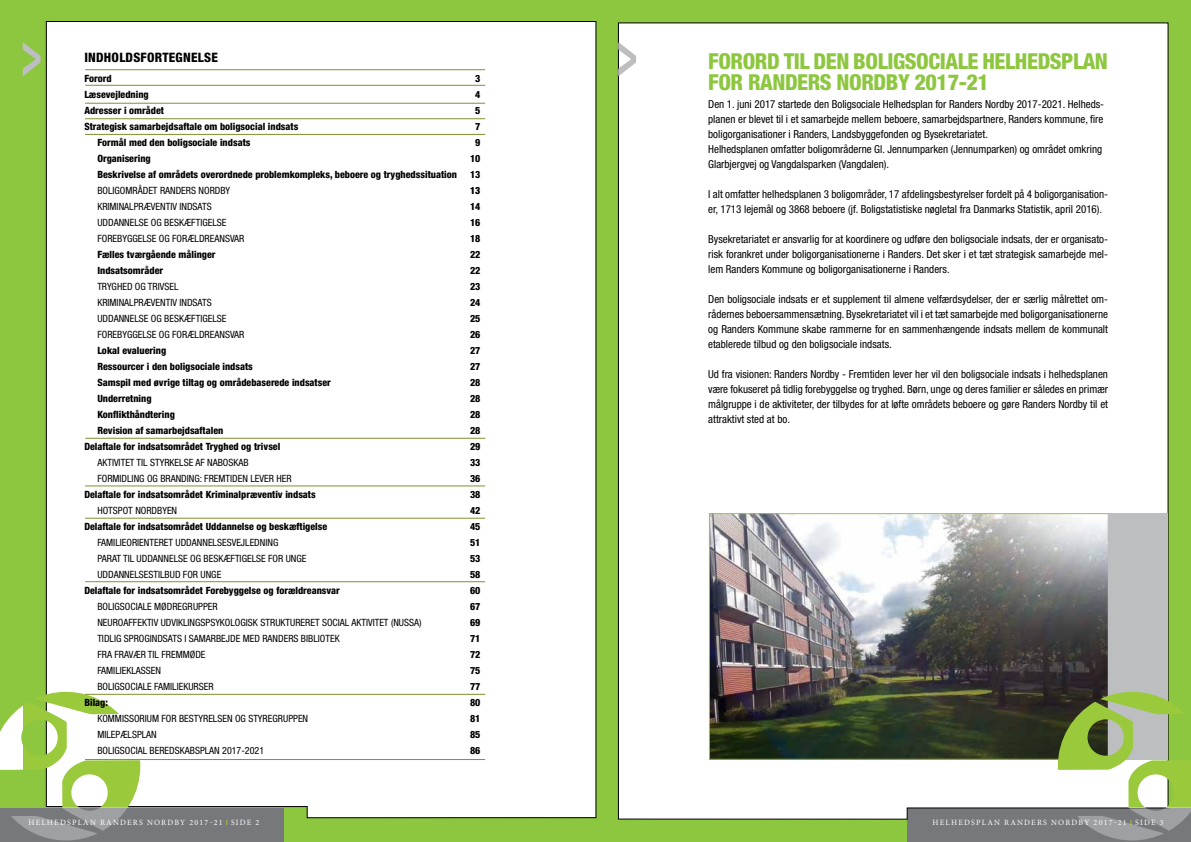
<style>
.page{position:relative;width:1191px;height:842px;background:#8dc63f}
.page>*{position:absolute;margin:0;border:0;box-sizing:border-box;transform-origin:0 0}
.t1{font:800 condensed 22px "Helvetica Neue";letter-spacing:-.02em;color:#8dc63f}
.t2{font:800 condensed 13px "Helvetica Neue";letter-spacing:.02em;color:#000}
.t3{font:condensed 11px/15px "Helvetica Neue";color:#000;text-align:justify}
.t4{font:800 condensed 10px "Helvetica Neue";color:#000}
.t5{font:condensed 10px "Helvetica Neue";color:#000}
.t6{font:900 condensed 10px "Helvetica Neue";color:#000}
.t7{font:8px "Minion Pro";letter-spacing:.15em;color:#fff}
</style>
<div class="page">
<div style="left:0;top:808px;width:284px;height:34px;background:#77787b"></div>
<div style="left:907px;top:808px;width:284px;height:34px;background:#77787b"></div>
<div style="left:46px;top:21px;width:550px;height:797px;background:#fff"></div>
<div style="left:618px;top:22px;width:550px;height:798px;background:#fff"></div>
<svg style="left:23px;top:42px;width:18px;height:34px"></svg>
<hr style="left:85px;top:69px;width:400px;height:1px;background:#81902f">
<hr style="left:85px;top:103px;width:400px;height:1px;background:#81902f">
<hr style="left:85px;top:118px;width:400px;height:1px;background:#81902f">
<svg style="left:618px;top:42px;width:18px;height:34px"></svg>
<hr style="left:85px;top:486px;width:400px;height:1px;background:#81902f">
<img style="left:711px;top:515px;width:395px;height:243px">
<div style="left:709px;top:513px;width:399px;height:247px;border:1px solid #9aca3c"></div>
<div style="left:1108px;top:513px;width:59px;height:246px;background:#bcbec0"></div>
<svg style="left:0;top:692px;width:140px;height:148px"></svg>
<svg style="left:1057px;top:692px;width:134px;height:148px"></svg>
<hr style="left:85px;top:85px;width:400px;height:1px;background:#81902f">
<hr style="left:85px;top:134px;width:400px;height:1px;background:#81902f">
<hr style="left:85px;top:518px;width:400px;height:1px;background:#81902f">
<hr style="left:85px;top:581px;width:400px;height:1px;background:#81902f">
<hr style="left:85px;top:694px;width:400px;height:1px;background:#81902f">
<hr style="left:85px;top:759px;width:400px;height:1px;background:#81902f">
<hr style="left:85px;top:438px;width:400px;height:1px;background:#81902f">
<p class="t2" style="left:84px;top:49px;width:135px">INDHOLDSFORTEGNELSE</p>
<p class="t4" style="left:84px;top:72px;width:29px">Forord</p>
<p class="t4" style="left:475px;top:72px;width:7px">3</p>
<p class="t4" style="left:84px;top:88px;width:66px">Læsevejledning</p>
<p class="t4" style="left:475px;top:88px;width:7px">4</p>
<p class="t4" style="left:84px;top:104px;width:81px">Adresser i området</p>
<p class="t4" style="left:475px;top:104px;width:7px">5</p>
<p class="t4" style="left:84px;top:120px;width:215px">Strategisk samarbejdsaftale om boligsocial indsats</p>
<p class="t4" style="left:475px;top:120px;width:7px">7</p>
<p class="t4" style="left:97px;top:136px;width:155px">Formål med den boligsociale indsats</p>
<p class="t4" style="left:475px;top:136px;width:7px">9</p>
<p class="t4" style="left:97px;top:152px;width:55px">Organisering</p>
<p class="t4" style="left:470px;top:152px;width:12px">10</p>
<p class="t4" style="left:97px;top:168px;width:361px">Beskrivelse af områdets overordnede problemkompleks, beboere og tryghedssituation</p>
<p class="t4" style="left:470px;top:168px;width:12px">13</p>
<p class="t5" style="left:97px;top:184px;width:134px">BOLIGOMRÅDET RANDERS NORDBY</p>
<p class="t6" style="left:470px;top:184px;width:12px">13</p>
<p class="t5" style="left:97px;top:200px;width:116px">KRIMINALPRÆVENTIV INDSATS</p>
<p class="t4" style="left:470px;top:200px;width:12px">14</p>
<p class="t5" style="left:97px;top:216px;width:131px">UDDANNELSE OG BESKÆFTIGELSE</p>
<p class="t4" style="left:470px;top:216px;width:12px">16</p>
<p class="t5" style="left:97px;top:232px;width:149px">FOREBYGGELSE OG FORÆLDREANSVAR</p>
<p class="t4" style="left:470px;top:232px;width:12px">18</p>
<p class="t4" style="left:97px;top:248px;width:120px">Fælles tværgående målinger</p>
<p class="t4" style="left:470px;top:248px;width:12px">22</p>
<p class="t4" style="left:97px;top:264px;width:67px">Indsatsområder</p>
<p class="t4" style="left:470px;top:264px;width:12px">22</p>
<p class="t5" style="left:97px;top:280px;width:83px">TRYGHED OG TRIVSEL</p>
<p class="t4" style="left:470px;top:280px;width:12px">23</p>
<p class="t5" style="left:97px;top:296px;width:116px">KRIMINALPRÆVENTIV INDSATS</p>
<p class="t4" style="left:470px;top:296px;width:12px">24</p>
<p class="t5" style="left:97px;top:312px;width:131px">UDDANNELSE OG BESKÆFTIGELSE</p>
<p class="t4" style="left:470px;top:312px;width:12px">25</p>
<p class="t5" style="left:97px;top:328px;width:149px">FOREBYGGELSE OG FORÆLDREANSVAR</p>
<p class="t4" style="left:470px;top:328px;width:12px">26</p>
<p class="t4" style="left:97px;top:344px;width:70px">Lokal evaluering</p>
<p class="t4" style="left:470px;top:344px;width:12px">27</p>
<p class="t4" style="left:97px;top:360px;width:157px">Ressourcer i den boligsociale indsats</p>
<p class="t4" style="left:470px;top:360px;width:12px">27</p>
<p class="t4" style="left:97px;top:376px;width:235px">Samspil med øvrige tiltag og områdebaserede indsatser</p>
<p class="t4" style="left:470px;top:376px;width:12px">28</p>
<p class="t4" style="left:97px;top:392px;width:56px">Underretning</p>
<p class="t4" style="left:470px;top:392px;width:12px">28</p>
<p class="t4" style="left:97px;top:408px;width:79px">Konflikthåndtering</p>
<p class="t4" style="left:470px;top:408px;width:12px">28</p>
<p class="t4" style="left:97px;top:424px;width:127px">Revision af samarbejdsaftalen</p>
<p class="t4" style="left:470px;top:424px;width:12px">28</p>
<p class="t4" style="left:84px;top:440px;width:197px">Delaftale for indsatsområdet Tryghed og trivsel</p>
<p class="t4" style="left:470px;top:440px;width:12px">29</p>
<p class="t5" style="left:97px;top:456px;width:153px">AKTIVITET TIL STYRKELSE AF NABOSKAB</p>
<p class="t4" style="left:470px;top:456px;width:12px">33</p>
<p class="t5" style="left:97px;top:472px;width:196px">FORMIDLING OG BRANDING: FREMTIDEN LEVER HER</p>
<p class="t4" style="left:470px;top:472px;width:12px">36</p>
<p class="t4" style="left:84px;top:488px;width:233px">Delaftale for indsatsområdet Kriminalpræventiv indsats</p>
<p class="t4" style="left:470px;top:488px;width:12px">38</p>
<p class="t5" style="left:97px;top:504px;width:81px">HOTSPOT NORDBYEN</p>
<p class="t4" style="left:470px;top:504px;width:12px">42</p>
<p class="t4" style="left:84px;top:520px;width:244px">Delaftale for indsatsområdet Uddannelse og beskæftigelse</p>
<p class="t4" style="left:470px;top:520px;width:12px">45</p>
<p class="t5" style="left:97px;top:536px;width:182px">FAMILIEORIENTERET UDDANNELSESVEJLEDNING</p>
<p class="t4" style="left:470px;top:536px;width:12px">51</p>
<p class="t5" style="left:97px;top:552px;width:211px">PARAT TIL UDDANNELSE OG BESKÆFTIGELSE FOR UNGE</p>
<p class="t4" style="left:470px;top:552px;width:12px">53</p>
<p class="t5" style="left:97px;top:568px;width:125px">UDDANNELSESTILBUD FOR UNGE</p>
<p class="t4" style="left:470px;top:568px;width:12px">58</p>
<p class="t4" style="left:84px;top:584px;width:257px">Delaftale for indsatsområdet Forebyggelse og forældreansvar</p>
<p class="t4" style="left:470px;top:584px;width:12px">60</p>
<p class="t5" style="left:97px;top:600px;width:122px">BOLIGSOCIALE MØDREGRUPPER</p>
<p class="t4" style="left:470px;top:600px;width:12px">67</p>
<p class="t5" style="left:97px;top:616px;width:326px">NEUROAFFEKTIV UDVIKLINGSPSYKOLOGISK STRUKTURERET SOCIAL AKTIVITET (NUSSA)</p>
<p class="t4" style="left:470px;top:616px;width:12px">69</p>
<p class="t5" style="left:97px;top:632px;width:244px">TIDLIG SPROGINDSATS I SAMARBEJDE MED RANDERS BIBLIOTEK</p>
<p class="t4" style="left:470px;top:632px;width:12px">71</p>
<p class="t5" style="left:97px;top:648px;width:110px">FRA FRAVÆR TIL FREMMØDE</p>
<p class="t4" style="left:470px;top:648px;width:12px">72</p>
<p class="t5" style="left:97px;top:664px;width:65px">FAMILIEKLASSEN</p>
<p class="t4" style="left:470px;top:664px;width:12px">75</p>
<p class="t5" style="left:97px;top:680px;width:118px">BOLIGSOCIALE FAMILIEKURSER</p>
<p class="t4" style="left:470px;top:680px;width:12px">77</p>
<p class="t4" style="left:84px;top:696px;width:25px">Bilag:</p>
<p class="t4" style="left:470px;top:696px;width:12px">80</p>
<p class="t5" style="left:97px;top:712px;width:212px">KOMMISSORIUM FOR BESTYRELSEN OG STYREGRUPPEN</p>
<p class="t4" style="left:470px;top:712px;width:12px">81</p>
<p class="t5" style="left:97px;top:728px;width:61px">MILEPÆLSPLAN</p>
<p class="t4" style="left:470px;top:728px;width:12px">85</p>
<p class="t5" style="left:97px;top:744px;width:168px">BOLIGSOCIAL BEREDSKABSPLAN 2017-2021</p>
<p class="t4" style="left:470px;top:744px;width:12px">86</p>
<p class="t1" style="left:708px;top:47px;width:401px">FORORD TIL DEN BOLIGSOCIALE HELHEDSPLAN</p>
<p class="t1" style="left:708px;top:68px;width:282px">FOR RANDERS NORDBY 2017-21</p>
<p class="t3" style="left:708px;top:96px;width:397px">Den 1. juni 2017 startede den Boligsociale Helhedsplan for Randers Nordby 2017-2021. Helheds-</p>
<p class="t3" style="left:708px;top:111px;width:397px">planen er blevet til i et samarbejde mellem beboere, samarbejdspartnere, Randers kommune, fire</p>
<p class="t3" style="left:708px;top:126px;width:281px">boligorganisationer i Randers, Landsbyggefonden og Bysekretariatet.</p>
<p class="t3" style="left:708px;top:141px;width:395px">Helhedsplanen omfatter boligområderne Gl. Jennumparken (Jennumparken) og området omkring</p>
<p class="t3" style="left:708px;top:156px;width:182px">Glarbjergvej og Vangdalsparken (Vangdalen).</p>
<p class="t3" style="left:708px;top:186px;width:401px">I alt omfatter helhedsplanen 3 boligområder, 17 afdelingsbestyrelser fordelt på 4 boligorganisation&shy;er, 1713 lejemål og 3868 beboere (jf. Boligstatistiske nøgletal fra Danmarks Statistik, april 2016).</p>
<p class="t3" style="left:708px;top:231px;width:401px">Bysekretariatet er ansvarlig for at koordinere og udføre den boligsociale indsats, der er organisato&shy;risk forankret under boligorganisationerne i Randers. Det sker i et tæt strategisk samarbejde mel&shy;lem Randers Kommune og boligorganisationerne i Randers.</p>
<p class="t3" style="left:708px;top:291px;width:401px">Den boligsociale indsats er et supplement til almene velfærdsydelser, der er særlig målrettet om&shy;rådernes beboersammensætning. Bysekretariatet vil i et tæt samarbejde med boligorganisationerne og Randers Kommune skabe rammerne for en sammenhængende indsats mellem de kommunalt etablerede tilbud og den boligsociale indsats.</p>
<p class="t3" style="left:708px;top:366px;width:401px">Ud fra visionen: Randers Nordby - Fremtiden lever her vil den boligsociale indsats i helhedsplanen være fokuseret på tidlig forebyggelse og tryghed. Børn, unge og deres familier er således en primær målgruppe i de aktiviteter, der tilbydes for at løfte områdets beboere og gøre Randers Nordby til et attraktivt sted at bo.</p>
<p class="t7" style="left:28px;top:817px;width:232px">HELHEDSPLAN RANDERS NORDBY 2017-21 SIDE 2</p>
<p class="t7" style="left:932px;top:817px;width:232px">HELHEDSPLAN RANDERS NORDBY 2017-21 SIDE 3</p>
</div>
